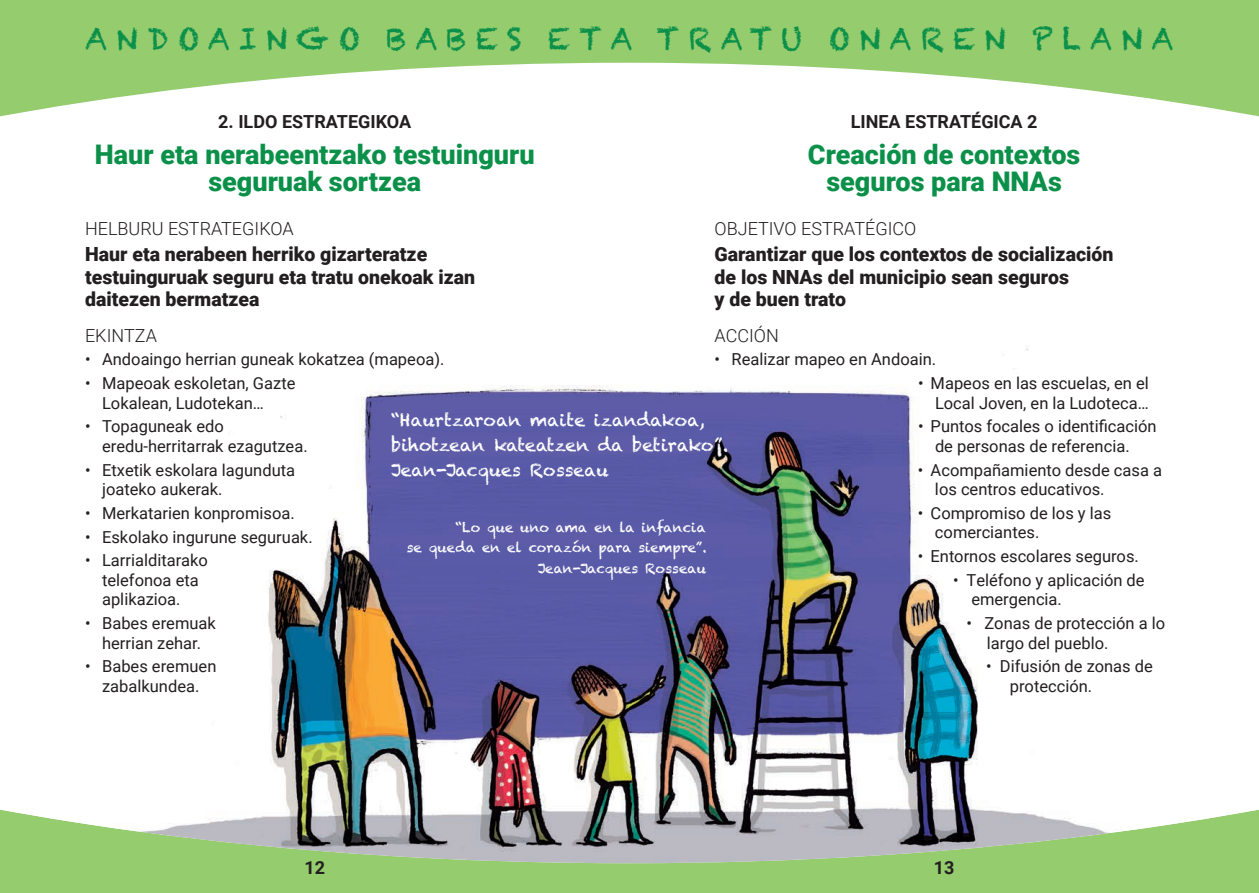
<style>
.page{position:relative;width:1259px;height:893px;background:#94cc6e}
.page>*{position:absolute;margin:0;border:0;box-sizing:border-box;transform-origin:0 0}
.t1{font:30px "Chalkduster";letter-spacing:.3em;color:#0b9049}
.t2{font:900 27px/27px "Roboto";color:#0b9049;text-align:center}
.t3{font:900 19.5px/22.5px "Roboto";color:#231f20}
.t4{font:300 18px "Roboto";color:#231f20}
.t5{font:700 18px "Roboto";color:#231f20}
.t6{font:17.4px/25px "Chalkduster";color:#fff}
.t7{font:16.5px/19.5px "Roboto";color:#231f20}
.t8{font:13.5px/20.4px "Chalkduster";color:#fff;text-align:right}
</style>
<div class="page">
<div style="left:0;top:63px;width:1259px;height:277px;background:#fff"></div>
<img style="left:0;top:340px;width:1259px;height:523px">
<h1 class="t1" style="left:85px;top:21px;width:1090px">ANDOAINGO BABES ETA TRATU ONAREN PLANA</h1>
<p class="t5" style="left:850px;top:109px;width:188px">LINEA ESTRATÉGICA 2</p>
<h2 class="t2" style="left:808px;top:140px;width:274px">Creación de contextos seguros para NNAs</h2>
<p class="t4" style="left:714px;top:216px;width:203px">OBJETIVO ESTRATÉGICO</p>
<p class="t3" style="left:714px;top:242px;width:400px">Garantizar que los contextos de socialización de los NNAs del municipio sean seguros<br>y de buen trato</p>
<p class="t4" style="left:714px;top:323px;width:66px">ACCIÓN</p>
<p class="t7" style="left:714px;top:349px;width:223px">• Realizar mapeo en Andoain.</p>
<p class="t7" style="left:918px;top:373px;width:232px;text-align:right">• Mapeos en las escuelas, en el<br>Local Joven, en la Ludoteca…</p>
<p class="t7" style="left:918px;top:416px;width:240px;text-align:center">• Puntos focales o identificación de personas de referencia.</p>
<p class="t7" style="left:935px;top:459px;width:229px;text-indent:-17px">• Acompañamiento desde casa a los centros educativos.</p>
<p class="t7" style="left:935px;top:503px;width:178px;text-indent:-17px">• Compromiso de los y las comerciantes.</p>
<p class="t7" style="left:918px;top:546px;width:222px">• Entornos escolares seguros.</p>
<p class="t7" style="left:971px;top:570px;width:175px;text-indent:-18px">• Teléfono y aplicación de emergencia.</p>
<p class="t7" style="left:987px;top:613px;width:180px;text-indent:-20px">• Zonas de protección a lo largo del pueblo.</p>
<p class="t7" style="left:1010px;top:656px;width:144px;text-indent:-24px">• Difusión de zonas de protección.</p>
<p class="t5" style="left:218px;top:109px;width:194px">2. ILDO ESTRATEGIKOA</p>
<h2 class="t2" style="left:95px;top:140px;width:441px">Haur eta nerabeentzako testuinguru seguruak sortzea</h2>
<p class="t4" style="left:85px;top:216px;width:210px">HELBURU ESTRATEGIKOA</p>
<p class="t3" style="left:85px;top:242px;width:391px">Haur eta nerabeen herriko gizarteratze testuinguruak seguru eta tratu onekoak izan daitezen bermatzea</p>
<p class="t4" style="left:85px;top:323px;width:74px">EKINTZA</p>
<p class="t7" style="left:85px;top:349px;width:361px">• Andoaingo herrian guneak kokatzea (mapeoa).</p>
<p class="t7" style="left:102px;top:373px;width:195px;text-indent:-17px">• Mapeoak eskoletan, Gazte<br>Lokalean, Ludotekan…</p>
<p class="t7" style="left:102px;top:416px;width:207px;text-indent:-17px">• Topaguneak edo eredu-herritarrak ezagutzea.</p>
<p class="t7" style="left:102px;top:459px;width:195px;text-indent:-17px">• Etxetik eskolara lagunduta joateko aukerak.</p>
<p class="t7" style="left:85px;top:503px;width:211px">• Merkatarien konpromisoa.</p>
<p class="t7" style="left:85px;top:526px;width:229px">• Eskolako ingurune seguruak.</p>
<p class="t7" style="left:102px;top:550px;width:107px;text-indent:-17px">• Larrialditarako telefonoa eta aplikazioa.</p>
<p class="t7" style="left:85px;top:613px;width:132px;text-align:center">• Babes eremuak herrian zehar.</p>
<p class="t7" style="left:85px;top:656px;width:133px;text-align:center">• Babes eremuen zabalkundea.</p>
<p class="t6" style="left:391px;top:407px;width:339px">“Haurtzaroan maite izandakoa, bihotzean kateatzen da betirako”.<br>Jean-Jacques Rosseau</p>
<p class="t8" style="left:407px;top:517px;width:301px">“Lo que uno ama en la infancia<br>se queda en el corazón para siempre”.<br>Jean-Jacques Rosseau</p>
<p class="t5" style="left:304px;top:854px;width:22px">12</p>
<p class="t5" style="left:934px;top:854px;width:22px">13</p>
</div>
